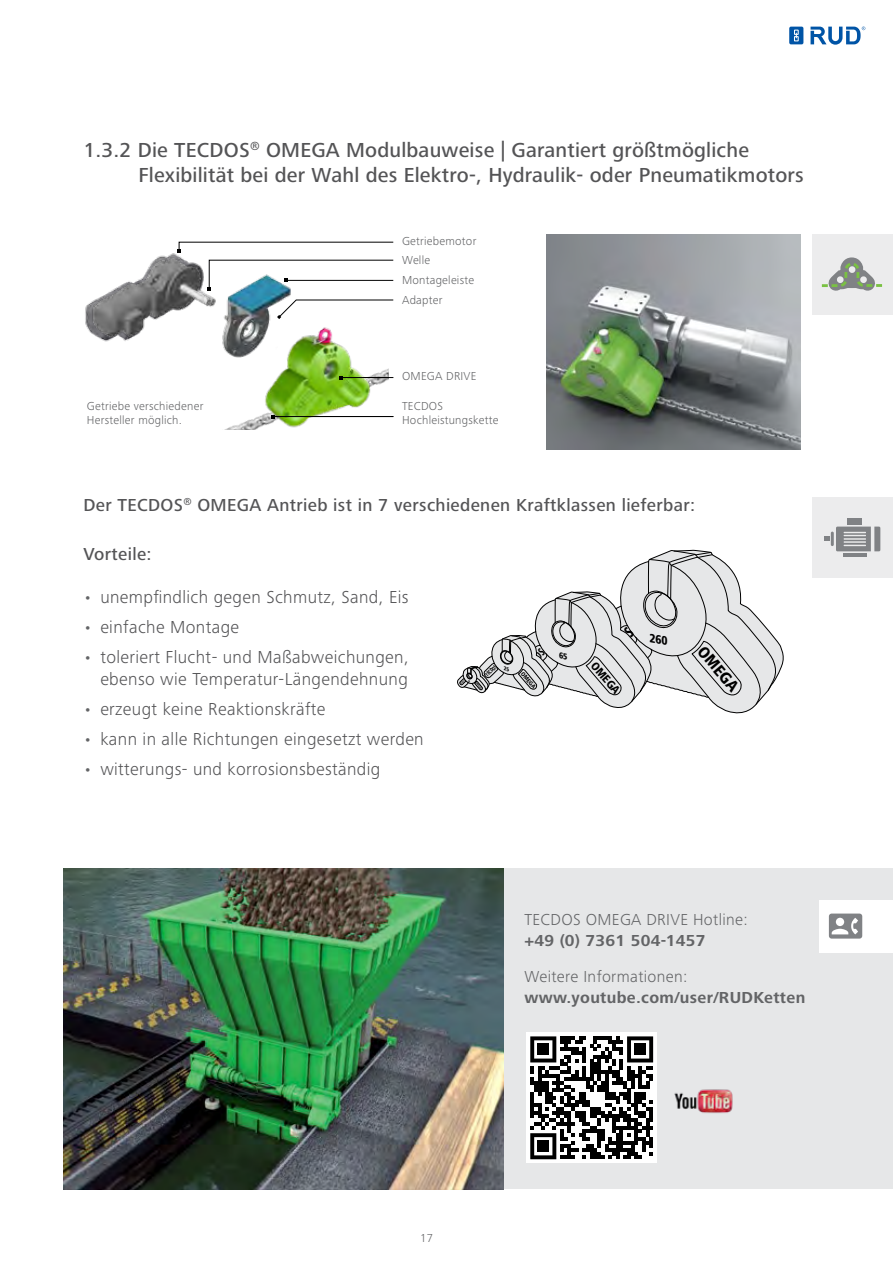
<style>
.page{position:relative;width:893px;height:1263px;background:#fff}
.page>*{position:absolute;margin:0;border:0;box-sizing:border-box;transform-origin:0 0}
.t1{font:500 21px/25.2px "Frutiger Next LTW1 G";letter-spacing:.01em;color:#545456}
.t2{font:300 18px/21.6px "Frutiger Next LTW1 G";letter-spacing:.02em;color:#545456;text-align:right}
.t3{font:500 18px "Frutiger Next LTW1 G";letter-spacing:.02em;color:#545456}
.t4{font:700 16.5px "Frutiger Next LTW1 G";letter-spacing:.02em;color:#636466}
.t5{font:300 16.5px "Frutiger Next LTW1 G";letter-spacing:.02em;color:#636466}
.t6{font:900 condensed 16.05px "Frutiger LT Std";color:#000}
.t7{font:300 12px/14.4px "Frutiger Next LTW1 G";letter-spacing:.02em;color:#636466}
.t8{font:900 condensed 11.4px "Frutiger LT Std";color:#000}
.t9{font:900 condensed 5.85px "Frutiger LT Std";color:#000;scale:.68 1}
.t10{font:900 condensed 5.85px "Frutiger LT Std";color:#000}
.t11{font:900 condensed 2.55px "Frutiger LT Std";color:#000;scale:.68 1}
.t12{font:900 condensed 2.55px "Frutiger LT Std";color:#000}
.s1{font-size:16.5px;color:#636466}
</style>
<div class="page">
<svg style="left:810px;top:27px;width:55px;height:18px"></svg>
<svg style="left:789px;top:27px;width:14px;height:17px"></svg>
<img style="left:546px;top:235px;width:255px;height:214px">
<div style="left:812px;top:497px;width:81px;height:81px;background:#ececed"></div>
<div style="left:503px;top:868px;width:390px;height:321px;background:#e6e7e8"></div>
<img style="left:674px;top:1089px;width:59px;height:24px">
<img style="left:224px;top:416px;width:35px;height:14px">
<img style="left:371px;top:368px;width:18px;height:19px">
<img style="left:86px;top:254px;width:130px;height:88px">
<img style="left:222px;top:290px;width:69px;height:68px">
<svg style="left:178px;top:241px;width:216px;height:11px"></svg>
<svg style="left:208px;top:259px;width:186px;height:31px"></svg>
<svg style="left:277px;top:299px;width:117px;height:20px"></svg>
<img style="left:64px;top:868px;width:439px;height:321px">
<div style="left:819px;top:900px;width:74px;height:52px;background:#fff"></div>
<svg style="left:829px;top:913px;width:33px;height:25px"></svg>
<div style="left:812px;top:234px;width:81px;height:81px;background:#ececed"></div>
<svg style="left:821px;top:257px;width:62px;height:34px"></svg>
<div style="left:526px;top:1032px;width:131px;height:131px;background:#fff"></div>
<svg style="left:530px;top:1036px;width:123px;height:123px"></svg>
<div style="left:538px;top:1044px;width:11px;height:11px;background:#000"></div>
<div style="left:634px;top:1044px;width:12px;height:11px;background:#000"></div>
<div style="left:538px;top:1141px;width:11px;height:11px;background:#000"></div>
<hr style="left:831px;top:532px;width:3px;height:14px;background:#808285">
<svg style="left:825px;top:537px;width:5px;height:4px"></svg>
<div style="left:848px;top:518px;width:14px;height:6px;background:#808285"></div>
<hr style="left:843px;top:553px;width:24px;height:3px;background:#808285">
<svg style="left:836px;top:527px;width:44px;height:24px"></svg>
<img style="left:259px;top:321px;width:112px;height:107px">
<hr style="left:273px;top:416px;width:120px;height:1px;background:#000">
<hr style="left:341px;top:377px;width:52px;height:1px;background:#000">
<svg style="left:457px;top:550px;width:327px;height:164px"></svg>
<p class="t1" style="left:138px;top:138px;width:667px;text-indent:-55px">1.3.2 Die TECDOS<sup>®</sup> OMEGA Modulbauweise | Garantiert größtmögliche<br>Flexibilität bei der Wahl des Elektro-, Hydraulik- oder Pneumatikmotors</p>
<p class="t7" style="left:402px;top:234px;width:76px">Getriebemotor</p>
<p class="t7" style="left:402px;top:253px;width:30px">Welle</p>
<p class="t7" style="left:402px;top:273px;width:74px">Montageleiste</p>
<p class="t7" style="left:402px;top:293px;width:42px">Adapter</p>
<p class="t7" style="left:87px;top:398px;width:118px">Getriebe verschiedener<br>Hersteller möglich.</p>
<p class="t7" style="left:402px;top:369px;width:76px">OMEGA DRIVE</p>
<p class="t7" style="left:402px;top:398px;width:98px">TECDOS<br>Hochleistungskette</p>
<p class="t3" style="left:83px;top:494px;width:613px">Der TECDOS<sup>®</sup> OMEGA Antrieb ist in 7 verschiedenen Kraftklassen lieferbar:</p>
<p class="t3" style="left:83px;top:544px;width:70px">Vorteile:</p>
<p class="t2" style="left:83px;top:586px;width:327px"><span class="s1">•</span> unempfindlich gegen Schmutz, Sand, Eis</p>
<p class="t2" style="left:83px;top:616px;width:157px"><span class="s1">•</span> einfache Montage</p>
<p class="t2" style="left:83px;top:646px;width:327px"><span class="s1">•</span> toleriert Flucht- und Maßabweichungen, ebenso wie Temperatur-Längendehnung</p>
<p class="t2" style="left:83px;top:698px;width:244px"><span class="s1">•</span> erzeugt keine Reaktionskräfte</p>
<p class="t2" style="left:83px;top:728px;width:342px"><span class="s1">•</span> kann in alle Richtungen eingesetzt werden</p>
<p class="t2" style="left:83px;top:758px;width:299px"><span class="s1">•</span> witterungs- und korrosionsbeständig</p>
<p class="t6" style="left:708px;top:642px;width:56px;rotate:50deg">OMEGA</p>
<p class="t8" style="left:598px;top:659px;width:40px;rotate:50deg">OMEGA</p>
<p class="t9" style="left:484px;top:673px;width:22px;rotate:-44deg">TECDOS</p>
<p class="t10" style="left:525px;top:670px;width:21px;rotate:50deg">OMEGA</p>
<p class="t11" style="left:459px;top:683px;width:10px;rotate:-44deg">TECDOS</p>
<p class="t12" style="left:477px;top:681px;width:10px;rotate:50deg">OMEGA</p>
<p class="t7" style="left:420px;top:1231px;width:14px">17</p>
<p class="t5" style="left:524px;top:910px;width:225px">TECDOS OMEGA DRIVE Hotline:</p>
<p class="t4" style="left:524px;top:931px;width:183px">+49 (0) 7361 504-1457</p>
<p class="t5" style="left:524px;top:967px;width:164px">Weitere Informationen:</p>
<p class="t4" style="left:524px;top:988px;width:282px">www.youtube.com/user/RUDKetten</p>
</div>
